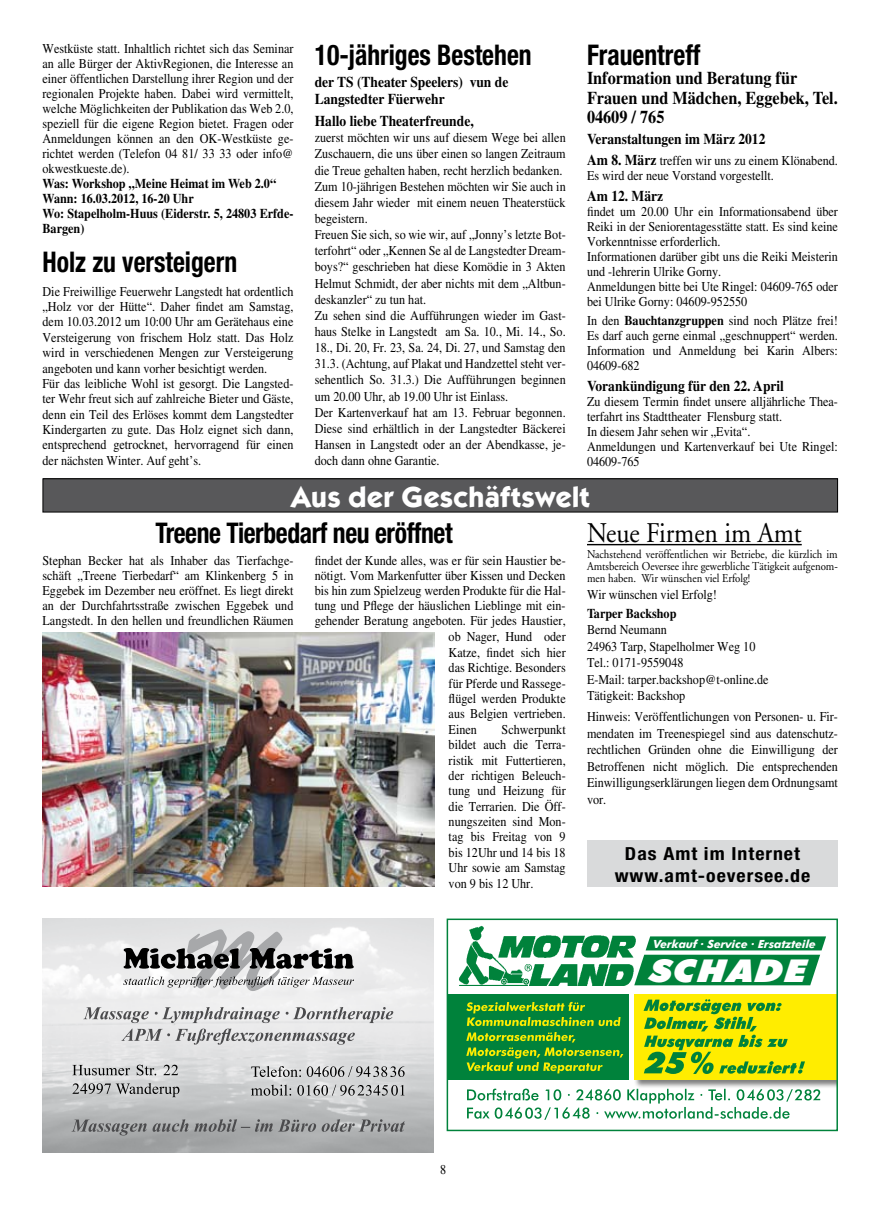
<style>
.page{position:relative;width:872px;height:1212px;background:#fff}
.page>*{position:absolute;margin:0;border:0;box-sizing:border-box;transform-origin:0 0}
.t1{font:italic 900 31.5px "Futura BT";color:#fff;scale:1.16 1}
.t2{font:700 30px "Kabel Itc T";color:#fff}
.t3{font:700 condensed 28.5px "Helvetica Neue";color:#000;scale:.9 1}
.t4{font:28.5px "Adobe Garamond";color:#000;scale:.9 1}
.t5{font:700 18px/19.5px "Times";color:#000;scale:.9 1}
.t6{font:700 condensed 18px/22.5px "Helvetica Neue";letter-spacing:.05em;color:#000;text-align:center;scale:1.1 1}
.t7{font:700 15px/17.7px "Times";color:#000;scale:.9 1}
.t8{font:13.5px/15px "Times";color:#000;text-align:justify;scale:.9 1}
.t9{font:700 13.5px/15px "Times";color:#000;scale:.9 1}
.t10{font:12px/12px "Adobe Garamond";color:#000;text-align:justify;scale:.9 1}
.t11{font:italic 700 11.25px "Futura BT";color:#fff}
.s1{font-weight:700;font-size:15px}
.s2{font-weight:700}
</style>
<div class="page">
<div style="left:43px;top:479px;width:794px;height:33px;background:#58585a"></div>
<div style="left:43px;top:478px;width:795px;height:34px;border:1px solid #000"></div>
<img style="left:43px;top:632px;width:391px;height:254px">
<hr style="left:587px;top:544px;width:214px;height:1px;background:#000">
<div style="left:587px;top:840px;width:251px;height:47px;background:#d9dadb"></div>
<svg style="left:83px;top:1007px;width:310px;height:38px;background:#cccccd"></svg>
<svg style="left:123px;top:929px;width:231px;height:62px"></svg>
<svg style="left:243px;top:1086px;width:169px;height:19px;background:#c5c7c7"></svg>
<svg style="left:251px;top:1086px;width:153px;height:9px"></svg>
<svg style="left:243px;top:1057px;width:171px;height:29px;background:#d7d8d9"></svg>
<svg style="left:251px;top:1066px;width:153px;height:11px;background:#a9a9aa"></svg>
<svg style="left:71px;top:1119px;width:334px;height:16px;background:#969799"></svg>
<div style="left:64px;top:1074px;width:124px;height:32px;background:#c7c9ca"></div>
<svg style="left:72px;top:1084px;width:107px;height:13px"></svg>
<svg style="left:64px;top:1056px;width:122px;height:28px;fill:#e0e0e1"></svg>
<svg style="left:72px;top:1065px;width:106px;height:10px"></svg>
<svg style="left:637px;top:936px;width:189px;height:49px;background:#28955a"></svg>
<img style="left:459px;top:925px;width:178px;height:61px">
<div style="left:446px;top:995px;width:182px;height:85px;background:#00823b"></div>
<svg style="left:466px;top:1032px;width:157px;height:41px"></svg>
<svg style="left:466px;top:1002px;width:154px;height:24px"></svg>
<svg style="left:467px;top:1088px;width:353px;height:32px"></svg>
<div style="left:634px;top:994px;width:204px;height:95px;background:#000;opacity:.5"></div>
<div style="left:634px;top:995px;width:204px;height:85px;background:#ffed00"></div>
<svg style="left:643px;top:999px;width:162px;height:75px"></svg>
<div style="left:446px;top:918px;width:392px;height:213px;border:2px solid #00823b"></div>
<p class="t8" style="left:43px;top:41px;width:280px">Westküste statt. Inhaltlich richtet sich das Seminar an alle Bürger der AktivRegionen, die Interesse an einer öffentlichen Darstellung ihrer Region und der regionalen Projekte haben. Dabei wird vermittelt, welche Möglichkeiten der Publikation das Web 2.0, speziell für die eigene Region bietet. Fragen oder Anmeldungen können an den OK-Westküste ge&shy;richtet werden (Telefon 04 81/ 33 33 oder info@ okwestkueste.de).</p>
<p class="t9" style="left:43px;top:176px;width:280px">Was: Workshop „Meine Heimat im Web 2.0“<br>Wann: 16.03.2012, 16-20 Uhr<br>Wo: Stapelholm-Huus (Eiderstr. 5, 24803 Erfde-<br>Bargen)</p>
<h3 class="t3" style="left:43px;top:245px;width:218px">Holz zu versteigern</h3>
<p class="t8" style="left:43px;top:284px;width:280px;text-align:left">Die Freiwillige Feuerwehr Langstedt hat ordentlich „Holz vor der Hütte“. Daher findet am Samstag, dem 10.03.2012 um 10:00 Uhr am Gerätehaus eine Versteigerung von frischem Holz statt. Das Holz wird in verschiedenen Mengen zur Versteigerung angeboten und kann vorher besichtigt werden.<br>Für das leibliche Wohl ist gesorgt. Die Langsted&shy;ter Wehr freut sich auf zahlreiche Bieter und Gäste, denn ein Teil des Erlöses kommt dem Langstedter Kindergarten zu gute. Das Holz eignet sich dann, entsprechend getrocknet, hervorragend für einen der nächsten Winter. Auf geht’s.</p>
<h3 class="t3" style="left:315px;top:37px;width:242px">10-jähriges Bestehen</h3>
<p class="t7" style="left:315px;top:72px;width:217px">der TS (Theater Speelers) vun de<br>Langstedter Füerwehr</p>
<p class="t7" style="left:315px;top:112px;width:178px">Hallo liebe Theaterfreunde,</p>
<p class="t8" style="left:315px;top:130px;width:280px;line-height:16.2px;text-align:left">zuerst möchten wir uns auf diesem Wege bei allen Zuschauern, die uns über einen so langen Zeitraum die Treue gehalten haben, recht herzlich bedanken.<br>Zum 10-jährigen Bestehen möchten wir Sie auch in diesem Jahr wieder mit einem neuen Theaterstück begeistern.<br>Freuen Sie sich, so wie wir, auf „Jonny’s letzte Bot&shy;terfohrt“ oder „Kennen Se al de Langstedter Dream&shy;boys?“ geschrieben hat diese Komödie in 3 Akten Helmut Schmidt, der aber nichts mit dem „Altbun&shy;deskanzler“ zu tun hat.<br>Zu sehen sind die Aufführungen wieder im Gast&shy;haus Stelke in Langstedt am Sa. 10., Mi. 14., So.<br>18., Di. 20, Fr. 23, Sa. 24, Di. 27, und Samstag den 31.3. (Achtung, auf Plakat und Handzettel steht ver&shy;sehentlich So. 31.3.) Die Aufführungen beginnen um 20.00 Uhr, ab 19.00 Uhr ist Einlass.<br>Der Kartenverkauf hat am 13. Februar begonnen.<br>Diese sind erhältlich in der Langstedter Bäckerei Hansen in Langstedt oder an der Abendkasse, je&shy;doch dann ohne Garantie.</p>
<h3 class="t3" style="left:587px;top:37px;width:128px">Frauentreff</h3>
<h3 class="t5" style="left:587px;top:68px;width:280px">Information und Beratung für<br>Frauen und Mädchen, Eggebek, Tel.<br>04609 / 765</h3>
<p class="t7" style="left:587px;top:130px;width:200px">Veranstaltungen im März 2012</p>
<p class="t8" style="left:587px;top:153px;width:280px"><span class="s1">Am 8. März</span> treffen wir uns zu einem Klönabend.<br>Es wird der neue Vorstand vorgestellt.</p>
<p class="t7" style="left:587px;top:186px;width:86px">Am 12. März</p>
<p class="t8" style="left:587px;top:204px;width:280px;text-align:left">findet um 20.00 Uhr ein Informationsabend über Reiki in der Seniorentagesstätte statt. Es sind keine Vorkenntnisse erforderlich.<br>Informationen darüber gibt uns die Reiki Meisterin und -lehrerin Ulrike Gorny.<br>Anmeldungen bitte bei Ute Ringel: 04609-765 oder bei Ulrike Gorny: 04609-952550</p>
<p class="t8" style="left:587px;top:313px;width:280px">In den <span class="s2">Bauchtanzgruppen</span> sind noch Plätze frei!<br>Es darf auch gerne einmal „geschnuppert“ werden.<br>Information und Anmeldung bei Karin Albers:<br>04609-682</p>
<p class="t7" style="left:587px;top:377px;width:220px">Vorankündigung für den 22. April</p>
<p class="t8" style="left:587px;top:394px;width:280px;text-align:left">Zu diesem Termin findet unsere alljährliche Thea&shy;terfahrt ins Stadttheater Flensburg statt.<br>In diesem Jahr sehen wir „Evita“.<br>Anmeldungen und Kartenverkauf bei Ute Ringel:<br>04609-765</p>
<h2 class="t2" style="left:290px;top:478px;width:301px">Aus der Geschäftswelt</h2>
<h3 class="t3" style="left:156px;top:516px;width:331px">Treene Tierbedarf neu eröffnet</h3>
<p class="t8" style="left:43px;top:553px;width:280px">Stephan Becker hat als Inhaber das Tierfachge&shy;schäft „Treene Tierbedarf“ am Klinkenberg 5 in Eggebek im Dezember neu eröffnet. Es liegt direkt an der Durchfahrtsstraße zwischen Eggebek und Langstedt. In den hellen und freundlichen Räumen</p>
<p class="t8" style="left:315px;top:553px;width:280px">findet der Kunde alles, was er für sein Haustier be&shy;nötigt. Vom Markenfutter über Kissen und Decken bis hin zum Spielzeug werden Produkte für die Hal&shy;tung und Pflege der häuslichen Lieblinge mit ein&shy;gehender Beratung angeboten. Für jedes Haustier,</p>
<p class="t8" style="left:448px;top:629px;width:132px;line-height:15.5px">ob Nager, Hund oder Katze, findet sich hier das Richtige. Besonders für Pferde und Rassege&shy;flügel werden Produkte aus Belgien vertrieben.<br>Einen</p>
<p class="t8" style="left:448px;top:721px;width:132px;line-height:15.5px;text-indent:53px">Schwerpunkt bildet auch die Terra&shy;ristik mit Futtertieren, der richtigen Beleuch&shy;tung und Heizung für die Terrarien. Die Öff&shy;nungszeiten sind Mon&shy;tag bis Freitag von 9 bis 12Uhr und 14 bis 18<br>Uhr sowie am Samstag von 9 bis 12 Uhr.</p>
<h3 class="t4" style="left:587px;top:517px;width:240px">Neue Firmen im Amt</h3>
<p class="t10" style="left:587px;top:548px;width:280px">Nachstehend veröffentlichen wir Betriebe, die kürzlich im Amtsbereich Oeversee ihre gewerbliche Tätigkeit aufgenom&shy;men haben. Wir wünschen viel Erfolg!</p>
<p class="t8" style="left:587px;top:586px;width:146px">Wir wünschen viel Erfolg!</p>
<p class="t9" style="left:587px;top:605px;width:101px">Tarper Backshop</p>
<p class="t8" style="left:587px;top:621px;width:203px;line-height:16.5px;text-align:left">Bernd Neumann<br>24963 Tarp, Stapelholmer Weg 10<br>Tel.: 0171-9559048<br>E-Mail: tarper.backshop@t-online.de<br>Tätigkeit: Backshop</p>
<p class="t8" style="left:587px;top:708px;width:280px;line-height:16.5px">Hinweis: Veröffentlichungen von Personen- u. Fir&shy;mendaten im Treenespiegel sind aus datenschutz&shy;rechtlichen Gründen ohne die Einwilligung der Betroffenen nicht möglich. Die entsprechenden Einwilligungserklärungen liegen dem Ordnungsamt vor.</p>
<h3 class="t6" style="left:614px;top:842px;width:179px">Das Amt im Internet www.amt-oeversee.de</h3>
<p class="t11" style="left:653px;top:937px;width:165px">Verkauf · Service · Ersatzteile</p>
<h1 class="t1" style="left:649px;top:951px;width:140px">SCHADE</h1>
<p class="t8" style="left:440px;top:1162px;width:8px">8</p>
</div>
